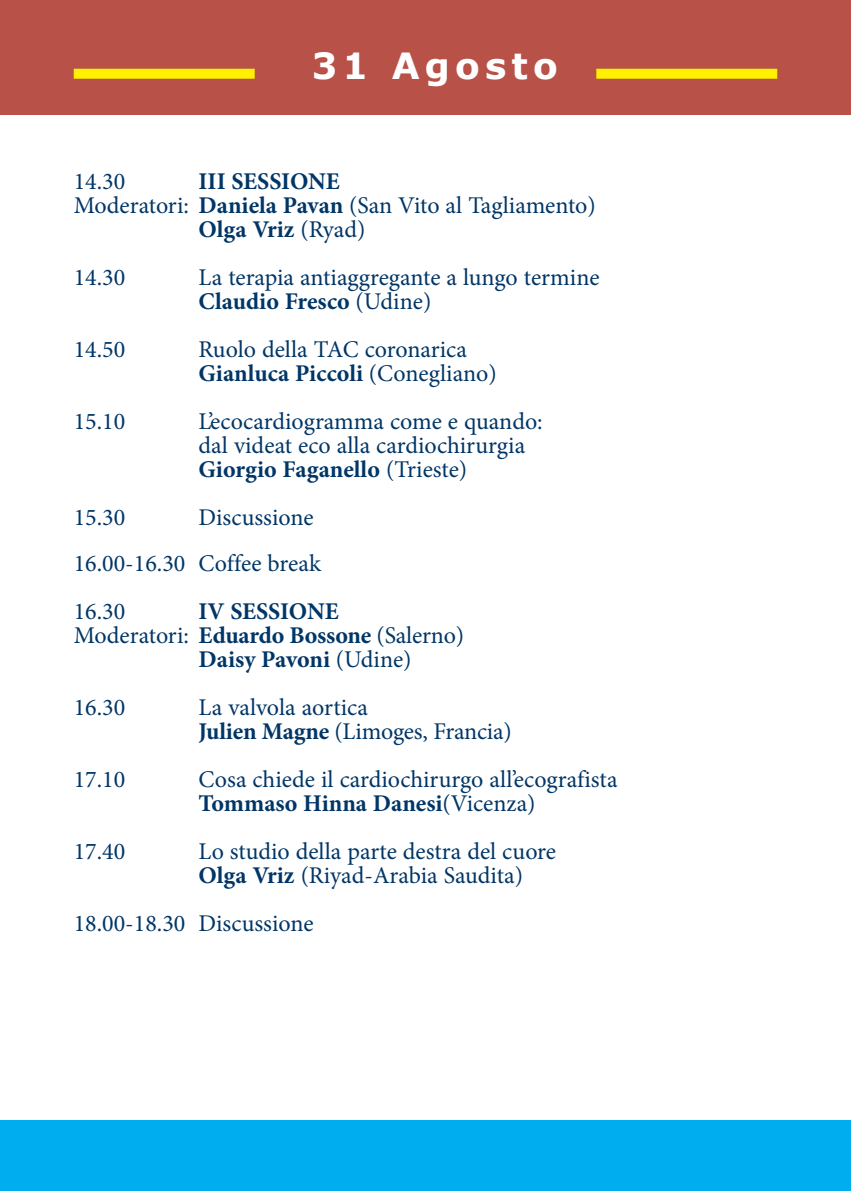
<style>
.page{position:relative;width:851px;height:1191px;background:#fff}
.page>*{position:absolute;margin:0;border:0;box-sizing:border-box;transform-origin:0 0}
.t1{font:700 36px "Verdana";letter-spacing:.14em;color:#fff}
.t2{font:24px/24px "Minion Pro";color:#003667}
.t3{font:700 24px "Minion Pro";color:#003667}
.s1{font-weight:700}
.s2{font-weight:400}
</style>
<div class="page">
<div style="left:0;top:0;width:850px;height:115px;background:#b85147"></div>
<div style="left:0;top:1119px;width:850px;height:72px;background:#00aeef"></div>
<div style="left:74px;top:69px;width:180px;height:10px;background:#fff101"></div>
<div style="left:596px;top:69px;width:181px;height:10px;background:#fff101"></div>
<h1 class="t1" style="left:312px;top:43px;width:247px">31 Agosto</h1>
<p class="t2" style="left:74px;top:171px;width:53px">14.30</p>
<p class="t3" style="left:198px;top:172px;width:143px">III SESSIONE</p>
<p class="t2" style="left:74px;top:195px;width:523px">Moderatori: <span class="s1">Daniela Pavan</span> (San Vito al Tagliamento)</p>
<p class="t3" style="left:198px;top:220px;width:168px">Olga Vriz <span class="s2">(Ryad)</span></p>
<p class="t2" style="left:74px;top:267px;width:53px">14.30</p>
<p class="t2" style="left:198px;top:267px;width:402px">La terapia antiaggregante a lungo termine<br><span class="s1">Claudio Fresco</span> (Udine)</p>
<p class="t2" style="left:74px;top:339px;width:53px">14.50</p>
<p class="t2" style="left:198px;top:339px;width:299px">Ruolo della TAC coronarica<br><span class="s1">Gianluca Piccoli</span> (Conegliano)</p>
<p class="t2" style="left:74px;top:411px;width:53px">15.10</p>
<p class="t2" style="left:198px;top:411px;width:345px">L’ecocardiogramma come e quando: dal videat eco alla cardiochirurgia<br><span class="s1">Giorgio Faganello</span> (Trieste)</p>
<p class="t2" style="left:74px;top:507px;width:53px">15.30</p>
<p class="t2" style="left:74px;top:496px;width:249px;line-height:47px;text-indent:125px">Discussione<br>16.00-16.30 Coffee break<br>16.30</p>
<p class="t3" style="left:198px;top:602px;width:142px">IV SESSIONE</p>
<p class="t2" style="left:74px;top:625px;width:392px">Moderatori: <span class="s1">Eduardo Bossone</span> (Salerno)</p>
<p class="t3" style="left:198px;top:650px;width:214px">Daisy Pavoni <span class="s2">(Udine)</span></p>
<p class="t2" style="left:74px;top:697px;width:53px">16.30</p>
<p class="t2" style="left:198px;top:697px;width:315px">La valvola aortica<br><span class="s1">Julien Magne</span> (Limoges, Francia)</p>
<p class="t2" style="left:74px;top:769px;width:53px">17.10</p>
<p class="t2" style="left:198px;top:769px;width:420px">Cosa chiede il cardiochirurgo all’ecografista<br><span class="s1">Tommaso Hinna Danesi</span>(Vicenza)</p>
<p class="t2" style="left:74px;top:841px;width:53px">17.40</p>
<p class="t2" style="left:198px;top:841px;width:359px">Lo studio della parte destra del cuore<br><span class="s1">Olga Vriz</span> (Riyad-Arabia Saudita)</p>
<p class="t2" style="left:74px;top:913px;width:241px">18.00-18.30 Discussione</p>
</div>
